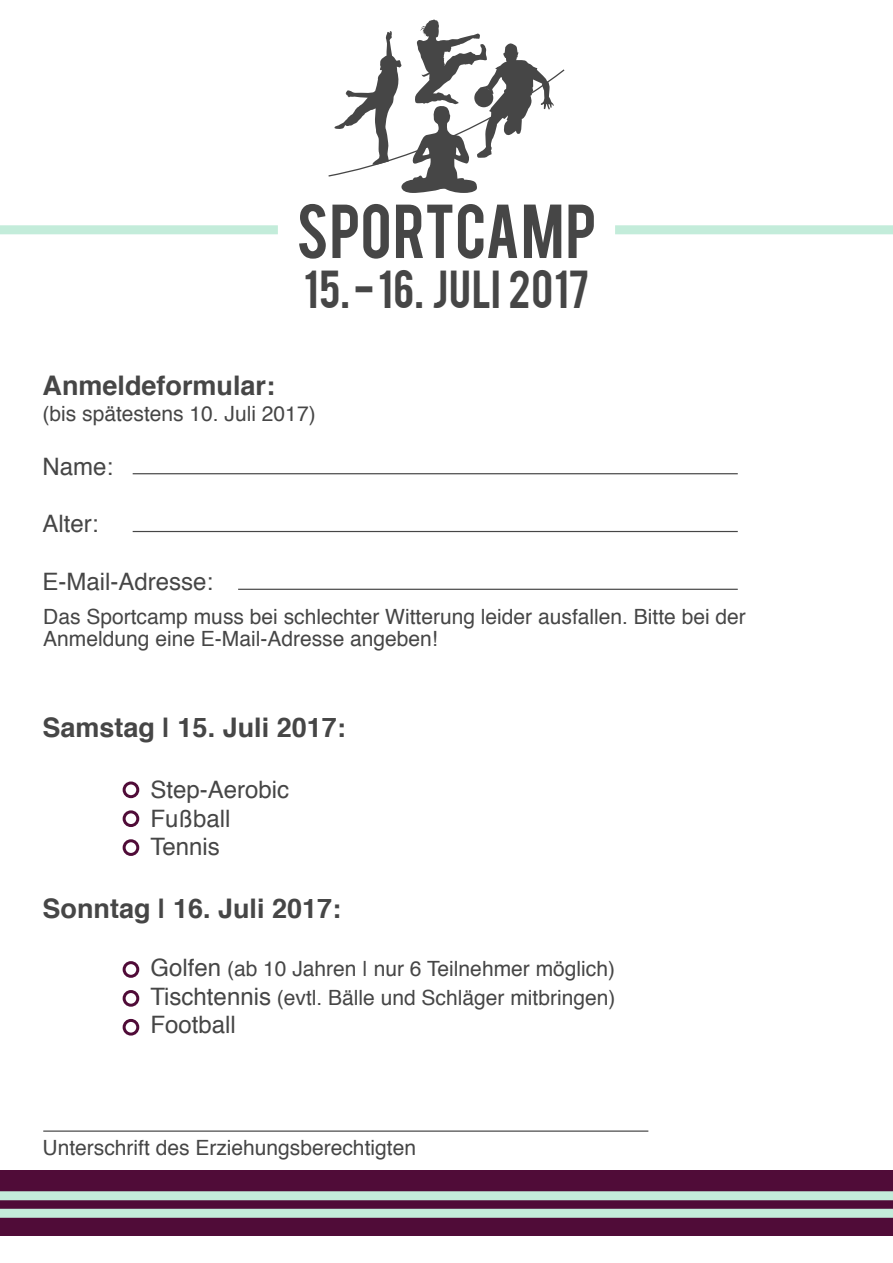
<style>
.page{position:relative;width:893px;height:1263px;background:#fff}
.page>*{position:absolute;margin:0;border:0;box-sizing:border-box;transform-origin:0 0}
.t1{font:42px "Bebas";letter-spacing:.02em;color:#464646}
.t2{font:700 27px "Helvetica";color:#464646}
.t3{font:24px/28.8px "Helvetica";color:#464646}
.t4{font:21px/21.6px "Helvetica";color:#464646}
.s1{font-size:24px}
</style>
<div class="page">
<div style="left:0;top:1170px;width:893px;height:65px;background:#500c38"></div>
<hr style="left:133px;top:473px;width:605px;height:1px;background:#464646">
<hr style="left:43px;top:1130px;width:605px;height:2px;background:#464646">
<hr style="left:133px;top:531px;width:605px;height:1px;background:#464646">
<hr style="left:238px;top:589px;width:500px;height:1px;background:#464646">
<div style="left:123px;top:781px;width:16px;height:17px;border:3px solid #500c38;border-radius:50%"></div>
<div style="left:123px;top:961px;width:16px;height:17px;border:3px solid #500c38;border-radius:50%"></div>
<div style="left:123px;top:839px;width:16px;height:17px;border:3px solid #500c38;border-radius:50%"></div>
<div style="left:123px;top:1019px;width:16px;height:16px;border:3px solid #500c38;border-radius:50%"></div>
<div style="left:123px;top:810px;width:16px;height:17px;border:3px solid #500c38;border-radius:50%"></div>
<div style="left:123px;top:990px;width:16px;height:17px;border:3px solid #500c38;border-radius:50%"></div>
<div style="left:0;top:1191px;width:893px;height:9px;background:#c3ecda"></div>
<div style="left:0;top:1209px;width:893px;height:9px;background:#c3ecda"></div>
<div style="left:0;top:225px;width:278px;height:9px;background:#c3ecda"></div>
<svg style="left:328px;top:19px;width:237px;height:174px"></svg>
<svg style="left:299px;top:204px;width:295px;height:55px"></svg>
<div style="left:615px;top:225px;width:278px;height:9px;background:#c3ecda"></div>
<p class="t1" style="left:304px;top:259px;width:287px">15. - 16. juli 2017</p>
<p class="t2" style="left:43px;top:364px;width:234px">Anmeldeformular:</p>
<p class="t4" style="left:43px;top:403px;width:275px">(bis spätestens 10. Juli 2017)</p>
<p class="t3" style="left:43px;top:453px;width:72px">Name:</p>
<p class="t3" style="left:43px;top:510px;width:58px">Alter:</p>
<p class="t3" style="left:43px;top:568px;width:172px">E-Mail-Adresse:</p>
<p class="t4" style="left:43px;top:607px;width:704px">Das Sportcamp muss bei schlechter Witterung leider ausfallen. Bitte bei der<br>Anmeldung eine E-Mail-Adresse angeben!</p>
<p class="t2" style="left:43px;top:705px;width:305px">Samstag | 15. Juli 2017:</p>
<p class="t3" style="left:151px;top:776px;width:140px">Step-Aerobic</p>
<p class="t3" style="left:151px;top:804px;width:82px">Fußball<br>Tennis</p>
<p class="t2" style="left:43px;top:887px;width:300px">Sonntag | 16. Juli 2017:</p>
<p class="t4" style="left:151px;top:958px;width:466px"><span class="s1">Golfen</span> (ab 10 Jahren | nur 6 Teilnehmer möglich)</p>
<p class="t4" style="left:151px;top:987px;width:466px"><span class="s1">Tischtennis</span> (evtl. Bälle und Schläger mitbringen)</p>
<p class="t3" style="left:151px;top:1011px;width:87px">Football</p>
<p class="t4" style="left:43px;top:1137px;width:375px">Unterschrift des Erziehungsberechtigten</p>
</div>
